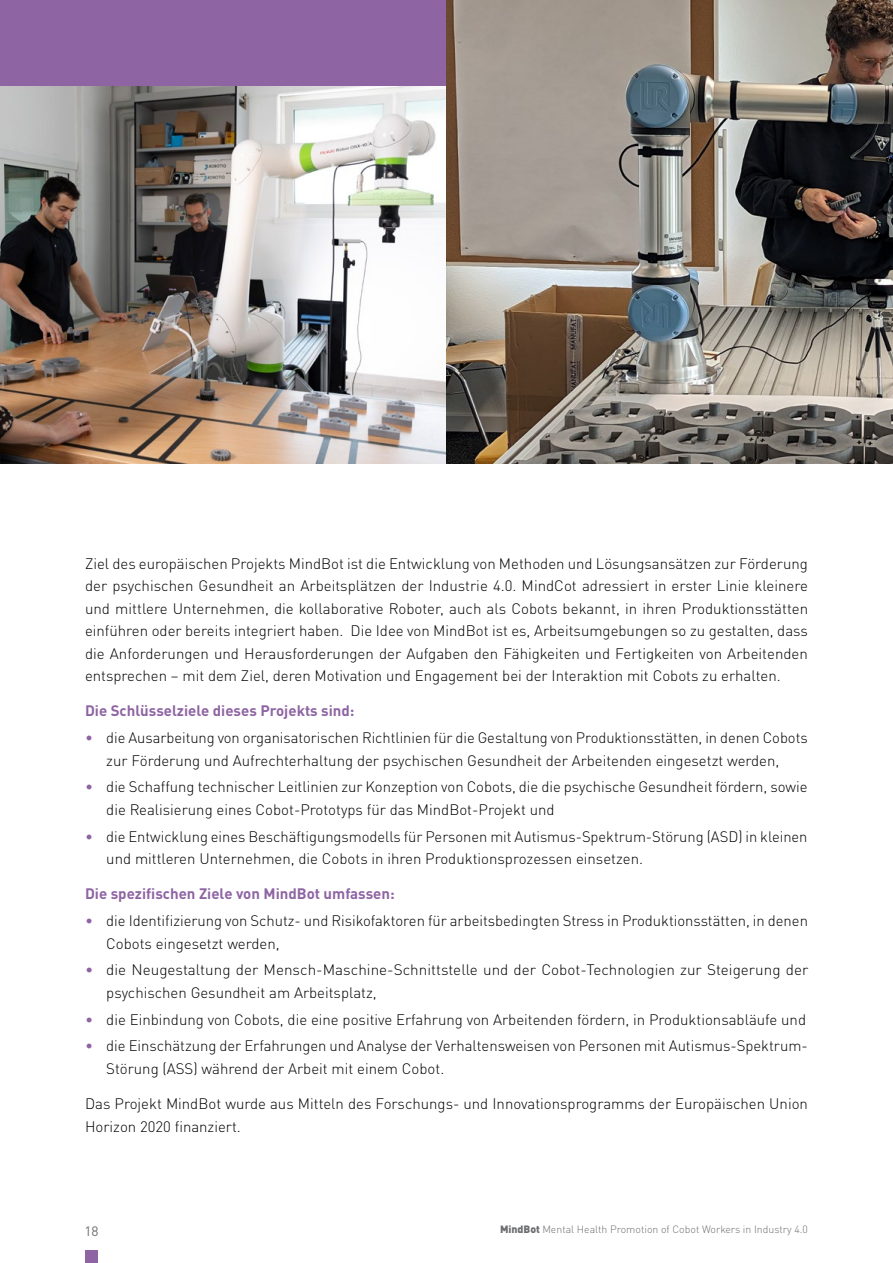
<style>
.page{position:relative;width:893px;height:1263px;background:#fff}
.page>*{position:absolute;margin:0;border:0;box-sizing:border-box;transform-origin:0 0}
.t1{font:300 15px/22.5px "DIN Pro";color:#000}
.t2{font:700 15px "DIN Pro";color:#8e64a3}
.t3{font:13.5px "DIN Pro";color:#6d6e71}
.t4{font:300 10.5px "DIN Pro";color:#6d6e71}
.s1{color:#8e64a3}
.s2{font-weight:900}
</style>
<div class="page">
<img style="left:0;top:85px;width:446px;height:378px">
<div style="left:0;top:0;width:446px;height:85px;background:#8e64a3"></div>
<img style="left:446px;top:0;width:447px;height:463px">
<div style="left:85px;top:1250px;width:13px;height:13px;background:#8e64a3"></div>
<p class="t1" style="left:85px;top:551px;width:725px;text-align:justify">Ziel des europäischen Projekts MindBot ist die Entwicklung von Methoden und Lösungsansätzen zur Förderung der psychischen Gesundheit an Arbeitsplätzen der Industrie 4.0. MindCot adressiert in erster Linie kleinere und mittlere Unternehmen, die kollaborative Roboter, auch als Cobots bekannt, in ihren Produktionsstätten einführen oder bereits integriert haben. Die Idee von MindBot ist es, Arbeitsumgebungen so zu gestalten, dass die Anforderungen und Herausforderungen der Aufgaben den Fähigkeiten und Fertigkeiten von Arbeitenden entsprechen – mit dem Ziel, deren Motivation und Engagement bei der Interaktion mit Cobots zu erhalten.</p>
<p class="t2" style="left:85px;top:698px;width:271px">Die Schlüsselziele dieses Projekts sind:</p>
<p class="t1" style="left:85px;top:725px;width:724px;text-align:center"><span class="s1">•</span> die Ausarbeitung von organisatorischen Richtlinien für die Gestaltung von Produktionsstätten, in denen Cobots zur Förderung und Aufrechterhaltung der psychischen Gesundheit der Arbeitenden eingesetzt werden,</p>
<p class="t1" style="left:106px;top:774px;width:703px;text-indent:-21px"><span class="s1">•</span> die Schaffung technischer Leitlinien zur Konzeption von Cobots, die die psychische Gesundheit fördern, sowie die Realisierung eines Cobot-Prototyps für das MindBot-Projekt und</p>
<p class="t1" style="left:106px;top:824px;width:703px;text-indent:-21px"><span class="s1">•</span> die Entwicklung eines Beschäftigungsmodells für Personen mit Autismus-Spektrum-Störung (ASD) in kleinen und mittleren Unternehmen, die Cobots in ihren Produktionsprozessen einsetzen.</p>
<p class="t2" style="left:85px;top:881px;width:311px">Die spezifischen Ziele von MindBot umfassen:</p>
<p class="t1" style="left:106px;top:908px;width:703px;text-indent:-21px"><span class="s1">•</span> die Identifizierung von Schutz- und Risikofaktoren für arbeitsbedingten Stress in Produktionsstätten, in denen<br>Cobots eingesetzt werden,</p>
<p class="t1" style="left:106px;top:957px;width:703px;text-indent:-21px"><span class="s1">•</span> die Neugestaltung der Mensch-Maschine-Schnittstelle und der Cobot-Technologien zur Steigerung der psychischen Gesundheit am Arbeitsplatz,</p>
<p class="t1" style="left:85px;top:1007px;width:723px"><span class="s1">•</span> die Einbindung von Cobots, die eine positive Erfahrung von Arbeitenden fördern, in Produktionsabläufe und</p>
<p class="t1" style="left:106px;top:1033px;width:703px;text-indent:-21px"><span class="s1">•</span> die Einschätzung der Erfahrungen und Analyse der Verhaltensweisen von Personen mit Autismus-Spektrum-<br>Störung (ASS) während der Arbeit mit einem Cobot.</p>
<p class="t1" style="left:85px;top:1091px;width:724px">Das Projekt MindBot wurde aus Mitteln des Forschungs- und Innovationsprogramms der Europäischen Union<br>Horizon 2020 finanziert.</p>
<p class="t3" style="left:84px;top:1220px;width:16px">18</p>
<p class="t4" style="left:500px;top:1221px;width:309px"><span class="s2">MindBot</span> Mental Health Promotion of Cobot Workers in Industry 4.0</p>
</div>
